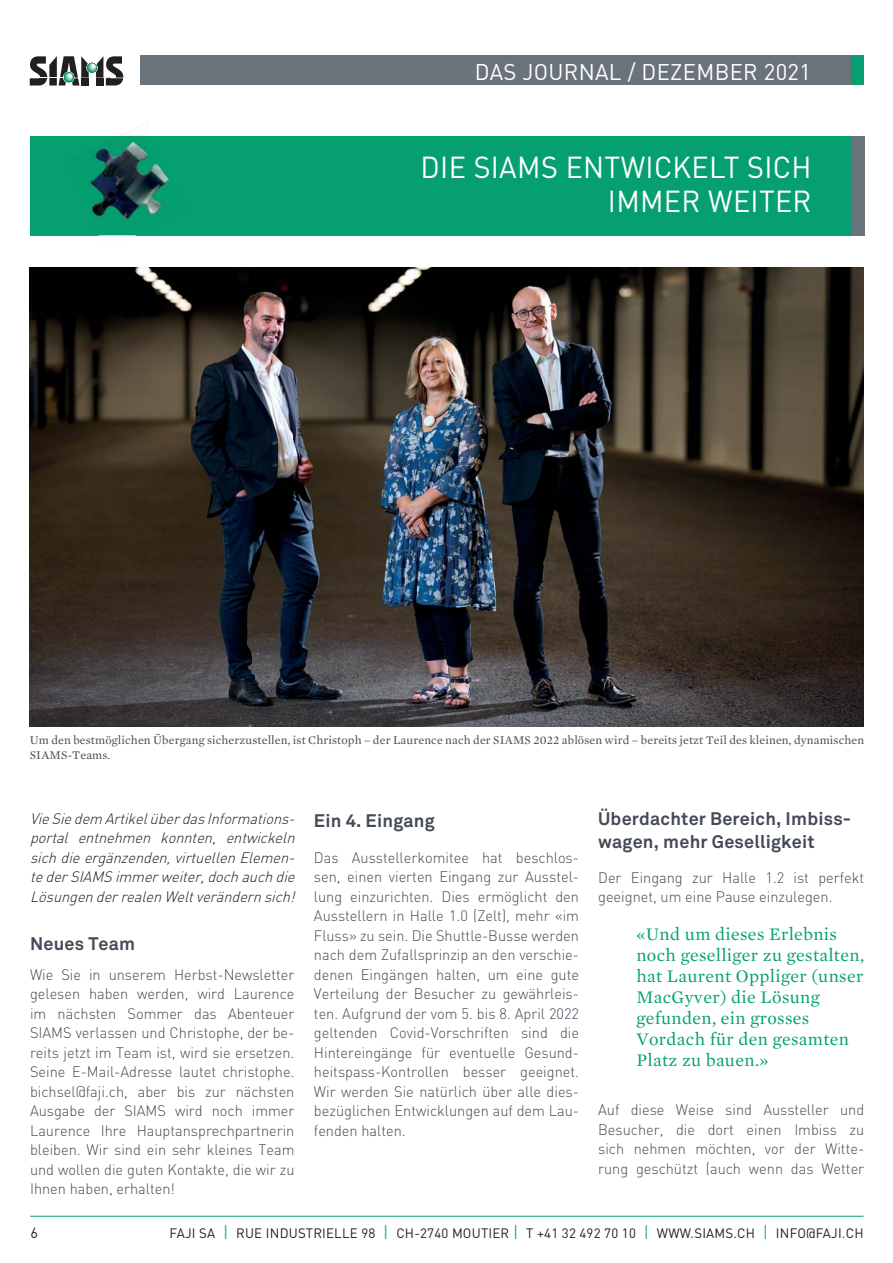
<style>
.page{position:relative;width:893px;height:1263px;background:#fff}
.page>*{position:absolute;margin:0;border:0;box-sizing:border-box;transform-origin:0 0}
.t1{font:30px/34.5px "DIN";letter-spacing:.01em;color:#fff;text-align:right;scale:.96 1}
.t2{font:22.5px "DIN";letter-spacing:.015em;color:#fff}
.t3{font:18px/21px "Mercury Text G1 Roman";letter-spacing:.02em;color:#06a070}
.t4{font:700 18px/22.5px "Akkurat";letter-spacing:.01em;color:#444a55}
.t5{font:300 15px/19.5px "DIN";color:#444a55;text-align:justify}
.t6{font:italic 300 15px/19.5px "DIN";color:#231f20;text-align:justify}
.t7{font:14.7px "DIN";color:#231f20}
.t8{font:13.5px "DIN";letter-spacing:.015em;color:#231f20}
.t9{font:12px/15px "Mercury Text G1 Roman";letter-spacing:.01em;color:#444a55}
.s1{font-weight:300;font-size:19.5px;color:#06a070}
</style>
<div class="page">
<div style="left:30px;top:136px;width:834px;height:99px;background:#06a070"></div>
<div style="left:852px;top:136px;width:12px;height:99px;background:#6a737b"></div>
<img style="left:30px;top:268px;width:833px;height:458px">
<svg style="left:30px;top:56px;width:93px;height:30px"></svg>
<hr style="left:30px;top:78px;width:34px;height:1px;background:#fff">
<div style="left:140px;top:55px;width:723px;height:30px;background:#6a737b"></div>
<div style="left:851px;top:55px;width:12px;height:30px;background:#06a070"></div>
<hr style="left:30px;top:1216px;width:833px;height:1px;background:#06a070">
<img style="left:98px;top:124px;width:52px;height:112px">
<img style="left:90px;top:136px;width:80px;height:99px">
<h2 class="t2" style="left:475px;top:64px;width:338px">DAS JOURNAL / DEZEMBER 2021</h2>
<h1 class="t1" style="left:421px;top:153px;width:409px">DIE SIAMS ENTWICKELT SICH<br>IMMER WEITER</h1>
<p class="t9" style="left:30px;top:733px;width:836px">Um den bestmöglichen Übergang sicherzustellen, ist Christoph – der Laurence nach der SIAMS 2022 ablösen wird – bereits jetzt Teil des kleinen, dynamischen<br>SIAMS-Teams.</p>
<p class="t6" style="left:30px;top:810px;width:269px">Vie Sie dem Artikelüberdas Informations&shy;portal entnehmen konnten, entwickeln sich die ergänzenden, virtuellen Elemen&shy;te derSIAMS immerweiter,doch auch die Lösungen derrealen Weltverändern sich!</p>
<p class="t4" style="left:30px;top:934px;width:107px">Neues Team</p>
<p class="t5" style="left:30px;top:966px;width:266px">Wie Sie in unserem Herbst-Newsletter gelesen haben werden, wird Laurence im nächsten Sommer das Abenteuer SIAMS verlassen und Christophe, der be&shy;reits jetzt im Team ist, wird sie ersetzen.<br>Seine E-Mail-Adresse lautet christophe. bichsel@faji.ch, aber bis zur nächsten Ausgabe der SIAMS wird noch immer Laurence Ihre Hauptansprechpartnerin bleiben. Wir sind ein sehr kleines Team und wollen die guten Kontakte, die wir zu Ihnen haben, erhalten!</p>
<p class="t4" style="left:314px;top:811px;width:122px">Ein 4. Eingang</p>
<p class="t5" style="left:314px;top:849px;width:267px">Das Ausstellerkomitee hat beschlos&shy;sen, einen vierten Eingang zur Ausstel&shy;lung einzurichten. Dies er möglicht den Ausstellern in Halle 1.0 (Zelt), mehr «im Fluss» zu sein. Die Shuttle-Busse werden nach dem Zufallsprinzip an den verschie&shy;denen Eingängen halten, um eine gute Verteilung der Besucher zu gewährleis&shy;ten. Aufgrund der vom 5. bis 8. April 2022 geltenden Covid-Vorschriften sind die Hinterein gänge für eventuelle Gesund&shy;heitspass-Kontrollen besser geeignet.<br>Wir werden Sie natürlich über alle dies&shy;bezüglichen Entwicklungen auf dem Lau&shy;fenden halten.</p>
<p class="t4" style="left:598px;top:810px;width:255px">Überdachter Bereich, Imbiss&shy;wagen, mehr Geselligkeit</p>
<p class="t5" style="left:598px;top:869px;width:268px">Der Eingang zur Halle 1.2 ist perfekt geeignet, um eine Pause einzulegen.</p>
<p class="t3" style="left:636px;top:924px;width:229px">«Und um dieses Erlebnis noch geselliger zu gestalten, hat Laurent Oppliger (unser<br>MacGyver) die Lösung gefunden, ein grosses<br>Vordach für den gesamten<br>Platz zu bauen.»</p>
<p class="t5" style="left:598px;top:1102px;width:268px">Auf diese Weise sind Aussteller und Besucher, die dort einen Imbiss zu sich nehmen möchten, vor der Witte&shy;rung geschützt (auch wenn das Wetter</p>
<p class="t7" style="left:30px;top:1227px;width:9px">6</p>
<p class="t8" style="left:170px;top:1228px;width:695px">FAJI SA <span class="s1">I</span> RUE INDUSTRIELLE 98 <span class="s1">I</span> CH-2740 MOUTIER <span class="s1">I</span> T +41 32 492 70 10 <span class="s1">I</span> WWW.SIAMS.CH <span class="s1">I</span> INFO@FAJI.CH</p>
</div>
